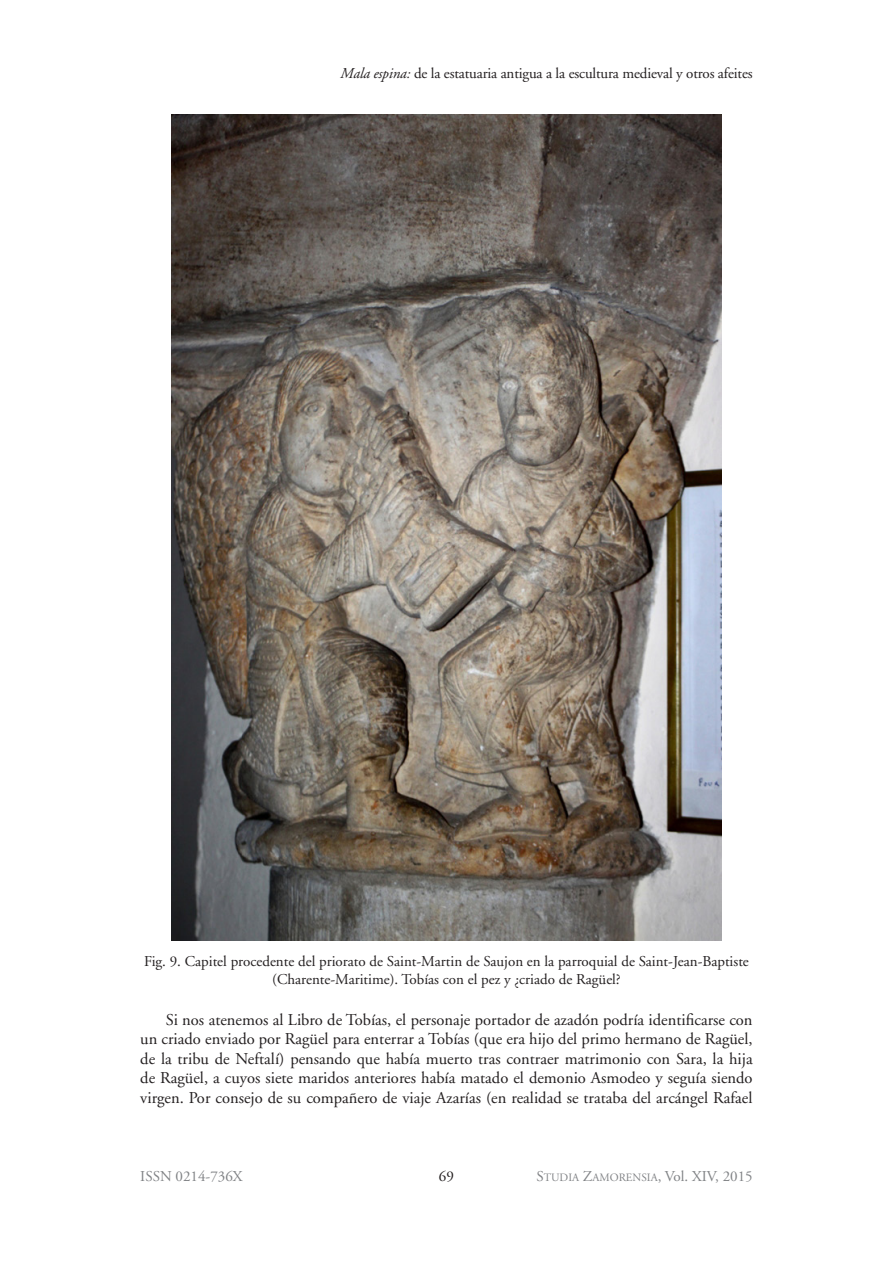
<style>
.page{position:relative;width:893px;height:1263px;background:#fff}
.page>*{position:absolute;margin:0;border:0;box-sizing:border-box;transform-origin:0 0}
.t1{font:16.5px/19.5px "Adobe Garamond";color:#231f20;text-align:justify}
.t2{font:15px/17.2px "Adobe Garamond";color:#231f20;text-align:center}
.t3{font:15px "Adobe Garamond";color:#808285}
.t4{font:11.25px "Adobe Garamond";color:#808285}
.s1{font-style:italic}
.s2{font-size:15px}
</style>
<div class="page">
<img style="left:171px;top:115px;width:551px;height:826px">
<p class="t2" style="left:341px;top:65px;width:414px"><span class="s1">Mala espina:</span> de la estatuaria antigua a la escultura medieval y otros afeites</p>
<p class="t2" style="left:144px;top:953px;width:606px">Fig. 9. Capitel procedente del priorato de Saint-Martin de Saujon en la parroquial de Saint-Jean-Baptiste (Charente-Maritime). Tobías con el pez y ¿criado de Ragüel?</p>
<p class="t1" style="left:140px;top:1010px;width:614px;text-indent:26px">Si nos atenemos al Libro de Tobías, el personaje portador de azadón podría identificarse con un criado enviado por Ragüel para enterrar a Tobías (que era hijo del primo hermano de Ragüel, de la tribu de Neftalí) pensando que había muerto tras contraer matrimonio con Sara, la hija de Ragüel, a cuyos siete maridos anteriores había matado el demonio Asmodeo y seguía siendo virgen. Por consejo de su compañero de viaje Azarías (en realidad se trataba del arcángel Rafael</p>
<p class="t3" style="left:140px;top:1168px;width:104px">ISSN 0214-736X</p>
<p class="t2" style="left:439px;top:1168px;width:16px">69</p>
<p class="t4" style="left:536px;top:1171px;width:218px"><span class="s2">S</span>TUDIA <span class="s2">Z</span>AMORENSIA<span class="s2">, Vol. XIV, 2015</span></p>
</div>
